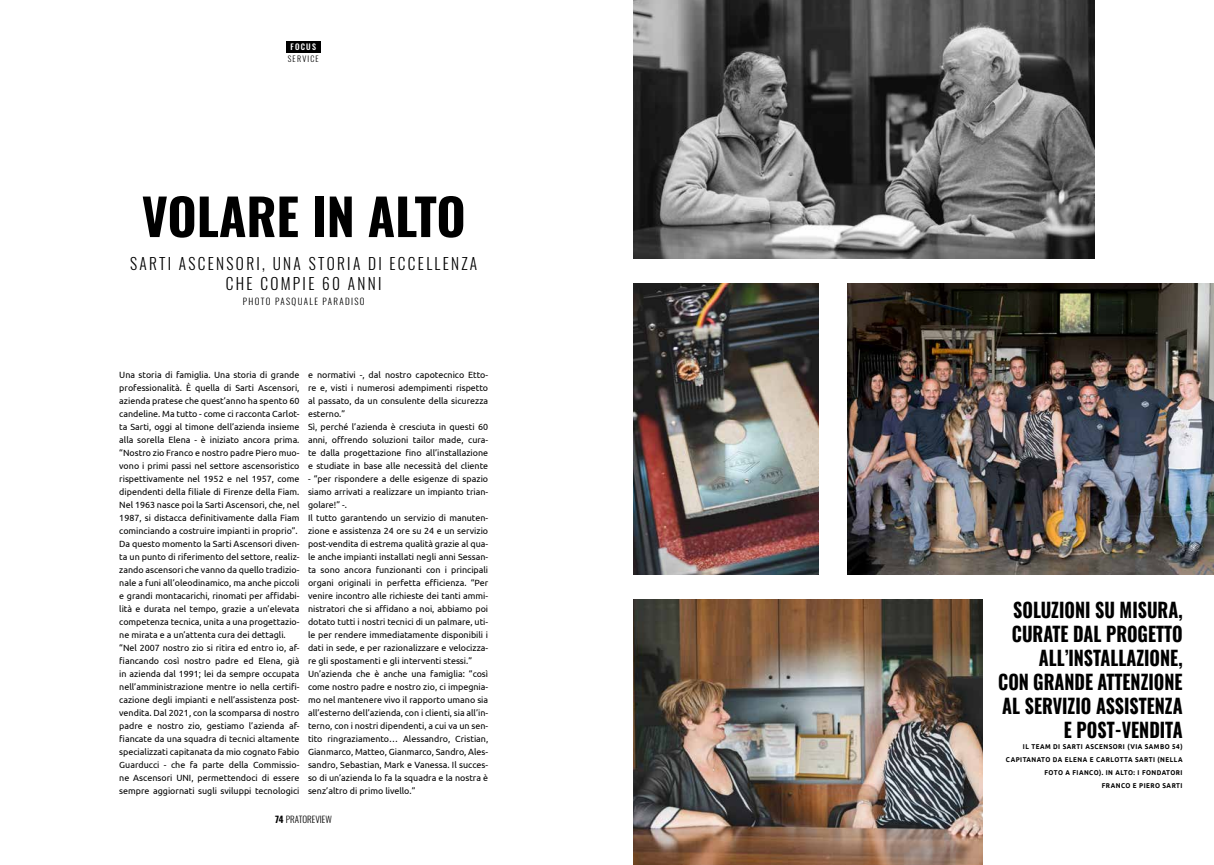
<style>
.page{position:relative;width:1214px;height:865px;background:#fff}
.page>*{position:absolute;margin:0;border:0;box-sizing:border-box;transform-origin:0 0}
.t1{font:700 50px "Oswald";color:#000}
.t2{font:700 20px/24px "Oswald";color:#000;text-align:right;scale:.9 1}
.t3{font:300 16px/19.2px "Oswald";letter-spacing:.15em;color:#000;text-align:center;scale:.96 1}
.t4{font:9px/13px "Ubuntu";color:#000}
.t5{font:300 9px "Oswald";letter-spacing:.15em;color:#000}
.t6{font:300 9px "Oswald";color:#000}
.t7{font:300 8px "Oswald";letter-spacing:.15em;color:#000}
.t8{font:500 8px "Oswald";letter-spacing:.15em;color:#fff}
.t9{font:700 7px/13px "Ubuntu";letter-spacing:.075em;color:#000;text-align:right;scale:.9 1}
.s1{font-weight:700}
</style>
<div class="page">
<div style="left:286px;top:41px;width:34px;height:11px;background:#000"></div>
<img style="left:634px;top:0;width:460px;height:258px">
<img style="left:634px;top:283px;width:184px;height:291px">
<img style="left:847px;top:283px;width:366px;height:291px">
<img style="left:634px;top:600px;width:348px;height:265px">
<p class="t8" style="left:290px;top:43px;width:27px">FOCUS</p>
<p class="t7" style="left:288px;top:52px;width:33px">SERVICE</p>
<h1 class="t1" style="left:142px;top:190px;width:325px">VOLARE IN ALTO</h1>
<h3 class="t3" style="left:130px;top:252px;width:363px">SARTI ASCENSORI, UNA STORIA DI ECCELLENZA<br>CHE COMPIE 60 ANNI</h3>
<p class="t5" style="left:243px;top:293px;width:123px">PHOTO PASQUALE PARADISO</p>
<p class="t4" style="left:119px;top:367px;width:182px">Una storia di famiglia. Una storia di grande professionalità. È quella di Sarti Ascensori, azienda pratese che quest’anno ha spento 60 candeline. Ma tutto - come ci racconta Carlot&shy;ta Sarti, oggi al timone dell’azienda insieme alla sorella Elena - è iniziato ancora prima. “Nostro zio Franco e nostro padre Piero muo&shy;vono i primi passi nel settore ascensoristico rispettivamente nel 1952 e nel 1957, come dipendenti della filiale di Firenze della Fiam.<br>Nel 1963 nasce poi la Sarti Ascensori, che, nel 1987, si distacca definitivamente dalla Fiam cominciando a costruire impianti in proprio”.<br>Da questo momento la Sarti Ascensori diven&shy;ta un punto di riferimento del settore, realiz&shy;zando ascensori che vanno da quello tradizio&shy;nale a funi all’oleodinamico, ma anche piccoli e grandi montacarichi, rinomati per affidabi&shy;lità e durata nel tempo, grazie a un’elevata competenza tecnica, unita a una progettazio&shy;ne mirata e a un’attenta cura dei dettagli. “Nel 2007 nostro zio si ritira ed entro io, af&shy;fiancando così nostro padre ed Elena, già in azienda dal 1991; lei da sempre occupata nell’amministrazione mentre io nella certifi&shy;cazione degli impianti e nell’assistenza post&shy;vendita. Dal 2021, con la scomparsa di nostro padre e nostro zio, gestiamo l’azienda af&shy;fiancate da una squadra di tecnici altamente specializzati capitanata da mio cognato Fabio Guarducci - che fa parte della Commissio&shy;ne Ascensori UNI, permettendoci di essere sempre aggiornati sugli sviluppi tecnologici</p>
<p class="t4" style="left:308px;top:367px;width:182px">e normativi -, dal nostro capotecnico Etto&shy;re e, visti i numerosi adempimenti rispetto al passato, da un consulente della sicurezza esterno.”<br>Sì, perché l’azienda è cresciuta in questi 60 anni, offrendo soluzioni tailor made, cura&shy;te dalla progettazione fino all’installazione e studiate in base alle necessità del cliente</p>
<p class="t4" style="left:308px;top:471px;width:182px">- “per rispondere a delle esigenze di spazio siamo arrivati a realizzare un impianto trian&shy;golare!” -.<br>Il tutto garantendo un servizio di manuten&shy;zione e assistenza 24 ore su 24 e un servizio post-vendita di estrema qualità grazie al qua&shy;le anche impianti installati negli anni Sessan&shy;ta sono ancora funzionanti con i principali organi originali in perfetta efficienza. “Per venire incontro alle richieste dei tanti ammi&shy;nistratori che si affidano a noi, abbiamo poi dotato tutti i nostri tecnici di un palmare, uti&shy;le per rendere immediatamente disponibili i dati in sede, e per razionalizzare e velocizza&shy;re gli spostamenti e gli interventi stessi.” Un’azienda che è anche una famiglia: “così come nostro padre e nostro zio, ci impegnia&shy;mo nel mantenere vivo il rapporto umano sia all’esterno dell’azienda, con i clienti, sia all’in&shy;terno, con i nostri dipendenti, a cui va un sen&shy;tito ringraziamento… Alessandro, Cristian, Gianmarco, Matteo, Gianmarco, Sandro, Ales&shy;sandro, Sebastian, Mark e Vanessa. Il succes&shy;so di un’azienda lo fa la squadra e la nostra è senz’altro di primo livello.”</p>
<p class="t6" style="left:275px;top:811px;width:58px"><span class="s1">74</span> PRATOREVIEW</p>
<h2 class="t2" style="left:998px;top:599px;width:206px">SOLUZIONI SU MISURA,<br>CURATE DAL PROGETTO<br>ALL’INSTALLAZIONE,<br>CON GRANDE ATTENZIONE<br>AL SERVIZIO ASSISTENZA<br>E POST-VENDITA</h2>
<p class="t9" style="left:1005px;top:740px;width:198px">IL TEAM DI SARTI ASCENSORI (VIA SAMBO 54)<br>CAPITANATO DA ELENA E CARLOTTA SARTI (NELLA FOTO A FIANCO). IN ALTO: I FONDATORI<br>FRANCO E PIERO SARTI</p>
</div>
